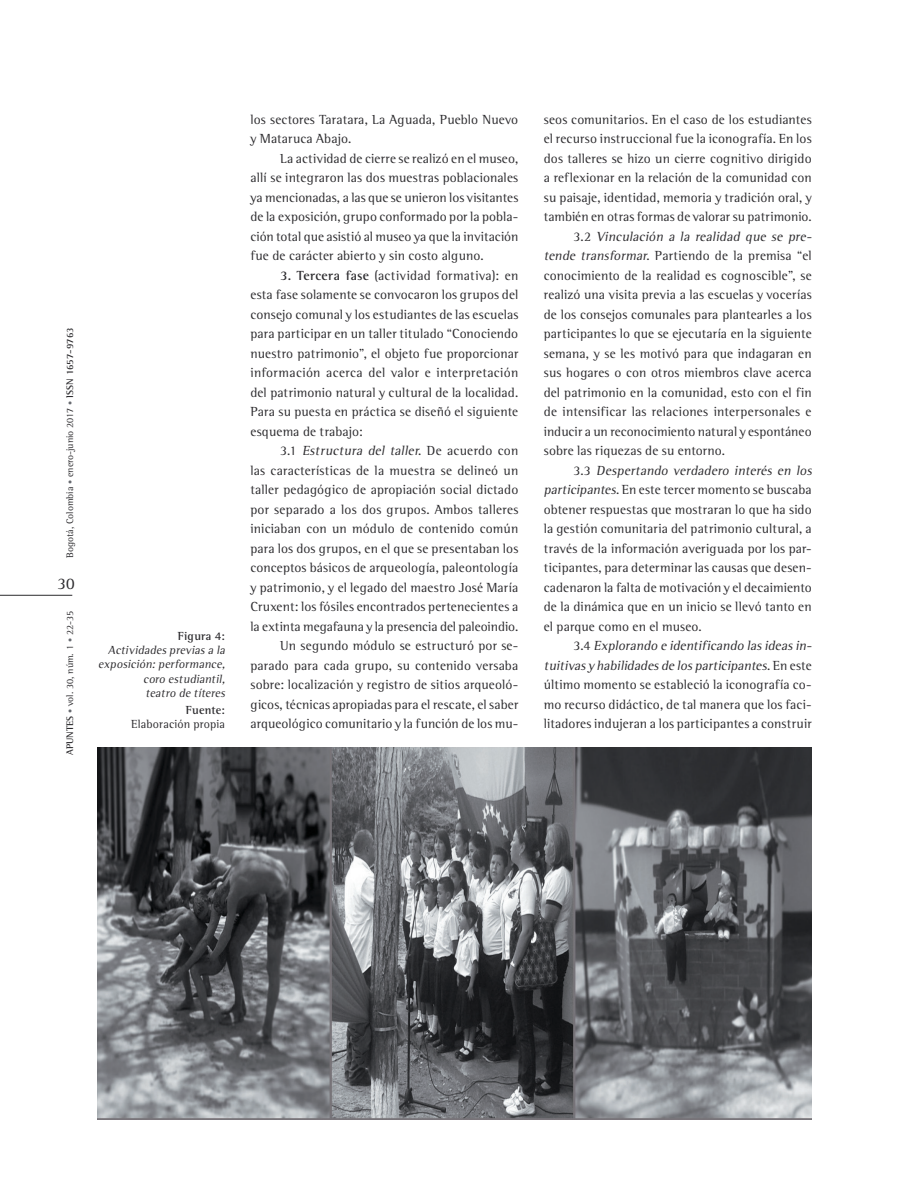
<style>
.page{position:relative;width:918px;height:1188px;background:#fff}
.page>*{position:absolute;margin:0;border:0;box-sizing:border-box;transform-origin:0 0}
.t1{font:16.5px "Agfa Rotis Semi Serif";color:#2b2a2d}
.t2{font:13.5px/19.5px "Agfa Rotis Semi Serif";letter-spacing:.01em;color:#2b2a2d;text-align:justify}
.t3{font:italic 13.5px "Agfa Rotis Semi Serif";letter-spacing:.025em;color:#2b2a2d}
.t4{font:italic 12px/14.4px "Agfa Rotis Semi Serif";color:#2b2a2d;text-align:right}
.t5{font:12px "Agfa Rotis Semi Serif";letter-spacing:.01em;color:#2b2a2d}
.t6{font:700 12px "Agfa Rotis Semi Serif";letter-spacing:.01em;color:#2b2a2d}
.t7{font:9.75px "Agfa Rotis Semi Serif";color:#2b2a2d}
.s1{font-size:8.25px;color:#676a70}
.s2{font-weight:700}
.s3{font-style:italic}
.s4{font-style:normal}
</style>
<div class="page">
<hr style="left:0;top:595px;width:72px;height:1px;background:#2b2a2d">
<img style="left:98px;top:748px;width:714px;height:372px">
<p class="t7" style="left:64px;top:558px;width:232px;rotate:-90deg">Bogotá, Colombia <span class="s1">•</span> enero-junio 2017 <span class="s1">•</span> <span class="s2">ISSN 1657-9763</span></p>
<p class="t1" style="left:58px;top:574px;width:18px">30</p>
<p class="t7" style="left:64px;top:755px;width:145px;rotate:-90deg"><span class="s2">APUNTES</span> <span class="s1">•</span> vol. 30, núm. 1 <span class="s1">•</span> 22-35</p>
<p class="t6" style="left:178px;top:628px;width:49px">Figura 4:</p>
<p class="t4" style="left:98px;top:643px;width:131px">Actividadespreviasa la exposición:performance, coro estudiantil,<br>teatro de títeres</p>
<p class="t6" style="left:186px;top:703px;width:41px">Fuente:</p>
<p class="t5" style="left:131px;top:717px;width:95px">Elaboración propia</p>
<p class="t2" style="left:250px;top:109px;width:269px">los sectores Taratara, La Aguada, Pueblo Nuevo y Mataruca Abajo.</p>
<p class="t2" style="left:250px;top:148px;width:269px;text-indent:30px">La actividad de cierre se realizó en el museo, allí se integraron las dos muestras poblacionales ya mencionadas, a las que se unieron los visitantes de la exposición, grupo conformado por la pobla&shy;ción total que asistió al museo ya que la invitación fue de carácter abierto y sin costo alguno.</p>
<p class="t2" style="left:250px;top:265px;width:269px;text-indent:30px"><span class="s2">3. Tercera fase</span> (actividad formativa): en esta fase solamente se convocaron los grupos del consejo comunal y los estudiantes de las escuelas para participar en un taller titulado “Conociendo nuestro patrimonio”, el objeto fue proporcionar información acerca del valor e interpretación del patrimonio natural y cultural de la localidad.<br>Para su puesta en práctica se diseñó el siguiente esquema de trabajo:</p>
<p class="t2" style="left:250px;top:441px;width:269px;text-align:right">3 .1 <span class="s3">Estructura del taller</span>. D e a c u e r d o c o n<br>las características de la muestra se delineó un taller pedagógico de apropiación social dictado por separado a los dos grupos. Ambos talleres iniciaban con un módulo de contenido común para los dos grupos, en el que se presentaban los conceptos básicos de arqueología, paleontología y patrimonio, y el legado del maestro José María Cruxent: los fósiles encontrados pertenecientes a la extinta megafauna y la presencia del paleoindio.<br>Un segundo módulo se estructuró por se&shy;parado para cada grupo, su contenido versaba sobre: localización y registro de sitios arqueoló&shy;gicos, técnicas apropiadas para el rescate, el saber arqueológico comunitario y la función de los mu-</p>
<p class="t2" style="left:544px;top:109px;width:269px">seos comunitarios. En el caso de los estudiantes</p>
<p class="t2" style="left:544px;top:129px;width:269px">el recurso instruccional fue la iconografía. En los</p>
<p class="t2" style="left:544px;top:148px;width:269px">dos talleres se hizo un cierre cognitivo dirigido</p>
<p class="t2" style="left:544px;top:168px;width:269px">a reflexionar en la relación de la comunidad con</p>
<p class="t2" style="left:544px;top:187px;width:269px">su paisaje, identidad, memoria y tradición oral, y</p>
<p class="t2" style="left:544px;top:207px;width:269px">también en otras formas de valorar su patrimonio.</p>
<p class="t3" style="left:574px;top:228px;width:242px"><span class="s4">3 . 2</span> Vinculación a la realidad que se pre-</p>
<p class="t2" style="left:544px;top:246px;width:269px"><span class="s3">tende transformar</span>. Partiendo de la premisa “el</p>
<p class="t2" style="left:544px;top:265px;width:269px">conocimiento de la realidad es cognoscible”, se</p>
<p class="t2" style="left:544px;top:285px;width:269px">realizó una visita previa a las escuelas y vocerías</p>
<p class="t2" style="left:544px;top:304px;width:269px">de los consejos comunales para plantearles a los</p>
<p class="t2" style="left:544px;top:324px;width:269px">participantes lo que se ejecutaría en la siguiente</p>
<p class="t2" style="left:544px;top:343px;width:269px">semana, y se les motivó para que indagaran en</p>
<p class="t2" style="left:544px;top:363px;width:269px">sus hogares o con otros miembros clave acerca</p>
<p class="t2" style="left:544px;top:382px;width:269px">del patrimonio en la comunidad, esto con el fin</p>
<p class="t2" style="left:544px;top:402px;width:269px">de intensificar las relaciones interpersonales e</p>
<p class="t2" style="left:544px;top:421px;width:269px">inducir a un reconocimiento natural y espontáneo</p>
<p class="t2" style="left:544px;top:441px;width:183px">sobre las riquezas de su entorno.</p>
<p class="t3" style="left:574px;top:462px;width:242px"><span class="s4">3 . 3</span> Despertando verdadero interés en los</p>
<p class="t2" style="left:544px;top:480px;width:269px"><span class="s3">participantes</span>. En este tercer momento se buscaba</p>
<p class="t2" style="left:544px;top:499px;width:269px">obtener respuestas que mostraran lo que ha sido</p>
<p class="t2" style="left:544px;top:519px;width:269px">la gestión comunitaria del patrimonio cultural, a</p>
<p class="t2" style="left:544px;top:538px;width:269px">través de la información averiguada por los par-</p>
<p class="t2" style="left:544px;top:558px;width:269px">ticipantes, para determinar las causas que desen-</p>
<p class="t2" style="left:544px;top:577px;width:269px">cadenaron la falta de motivación y el decaimiento</p>
<p class="t2" style="left:544px;top:597px;width:269px">de la dinámica que en un inicio se llevó tanto en</p>
<p class="t2" style="left:544px;top:616px;width:160px">el parque como en el museo.</p>
<p class="t3" style="left:574px;top:638px;width:242px"><span class="s4">3 . 4</span> Explorando e identificando lasideasin-</p>
<p class="t3" style="left:544px;top:657px;width:269px">tuitivasy habilidadesde losparticipantes<span class="s4">. E n e s t e</span></p>
<p class="t2" style="left:544px;top:675px;width:269px">último momento se estableció la iconografía co-</p>
<p class="t2" style="left:544px;top:694px;width:269px">mo recurso didáctico, de tal manera que los faci-</p>
<p class="t2" style="left:544px;top:714px;width:269px">litadores indujeran a los participantes a construir</p>
</div>
